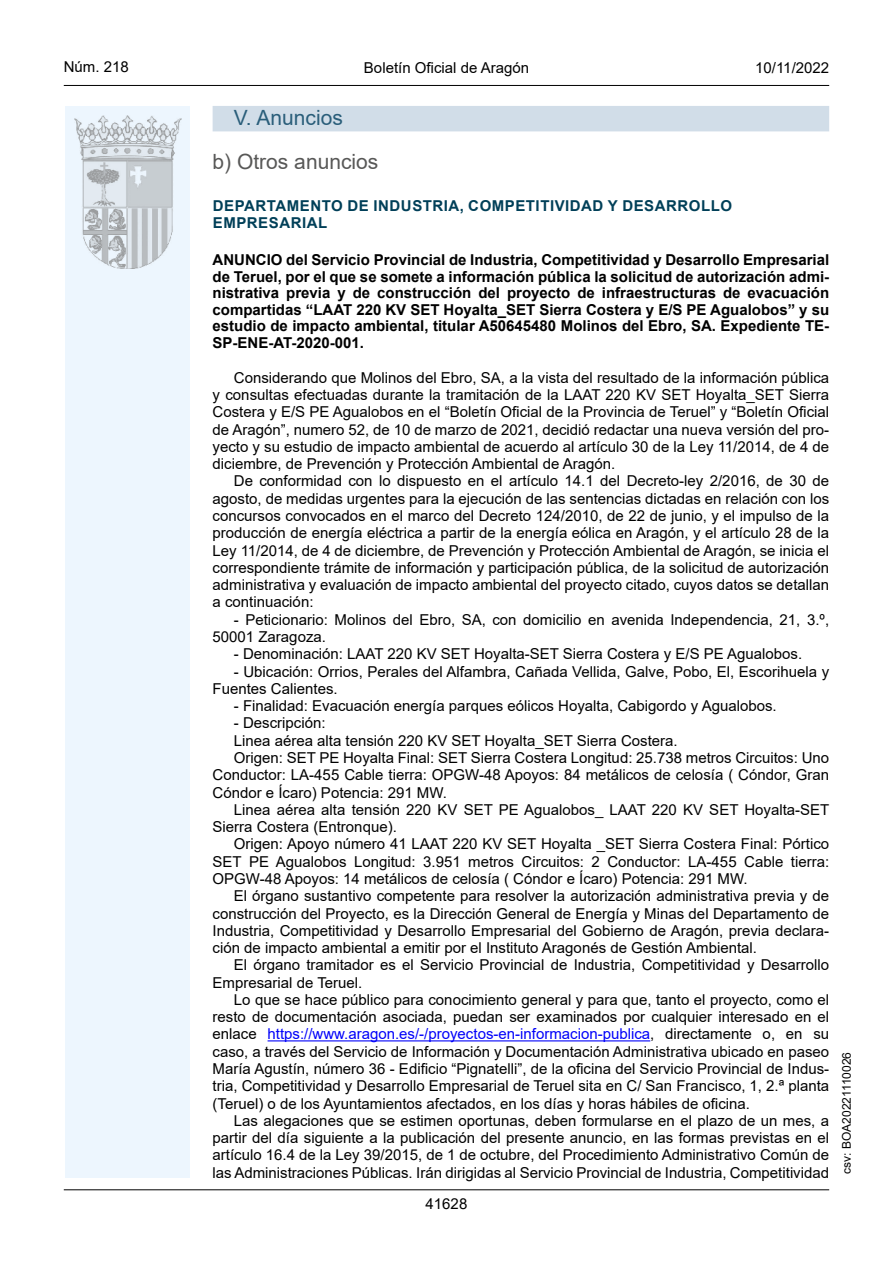
<style>
.page{position:relative;width:893px;height:1263px;background:#fff}
.page>*{position:absolute;margin:0;border:0;box-sizing:border-box;transform-origin:0 0}
.Sub_Seccion{font:21px "Arial";color:#585857}
.Titulo_sec{font:21px "Arial";color:#2a5e7a}
.inicio_de_parrafo{font:15px/17.2px "Arial";color:#000;text-align:justify}
.Titulo_text{font:700 15px/16.5px "Arial";color:#000;text-align:justify}
.emisor_text{font:700 15px/16.5px "Arial";letter-spacing:.035em;color:#003f58}
.estilo_head-c{font:15px "Arial";color:#000}
.estilo_head-d{font:15px "Arial MT2";color:#000}
.estilo_head-i{font:15px "Arial MT2";color:#000}
.numero_pagina{font:15px "Arial MT2";color:#000}
.estilo_head-i-2{font:12px "Arial MT2";color:#000}
.s1{color:#0000fa}
</style>
<div class="page">
<div style="left:65px;top:106px;width:125px;height:1072px;background:#edf6fe"></div>
<img style="left:75px;top:115px;width:106px;height:153px">
<hr style="left:64px;top:85px;width:765px;height:1px;background:#000">
<hr style="left:64px;top:1189px;width:765px;height:1px;background:#000">
<div style="left:213px;top:106px;width:616px;height:25px;background:#d1dde8"></div>
<hr style="left:268px;top:1040px;width:382px;height:1px;background:#0000fa">
<p class="estilo_head-i" style="left:64px;top:57px;width:67px">Núm. 218</p>
<p class="estilo_head-c" style="left:364px;top:57px;width:167px">Boletín Oficial de Aragón</p>
<p class="estilo_head-d" style="left:755px;top:57px;width:75px">10/11/2022</p>
<h3 class="Titulo_sec" style="left:234px;top:103px;width:110px">V. Anuncios</h3>
<h4 class="Sub_Seccion" style="left:213px;top:147px;width:167px">b) Otros anuncios</h4>
<h5 class="emisor_text" style="left:213px;top:198px;width:521px">DEPARTAMENTO DE INDUSTRIA, COMPETITIVIDAD Y DESARROLLO<br>EMPRESARIAL</h5>
<p class="Titulo_text" style="left:213px;top:252px;width:618px">ANUNCIO del Servicio Provincial de Industria, Competitividad y Desarrollo Empresarial de Teruel, por el que se somete a información pública la solicitud de autorización admi&shy;nistrativa previa y de construcción del proyecto de infraestructuras de evacuación compartidas “LAAT 220 KV SET Hoyalta_SET Sierra Costera y E/S PE Agualobos” y su estudio de impacto ambiental, titular A50645480 Molinos del Ebro, SA. Expediente TE-SP-ENE-AT-2020-001.</p>
<p class="inicio_de_parrafo" style="left:213px;top:369px;width:618px;text-indent:21px">Considerando que Molinos del Ebro, SA, a la vista del resultado de la información pública y consultas efectuadas durante la tramitación de la LAAT 220 KV SET Hoyalta_SET Sierra Costera y E/S PE Agualobos en el “Boletín Oficial de la Provincia de Teruel” y “Boletín Oficial de Aragón”, numero 52, de 10 de marzo de 2021, decidió redactar una nueva versión del pro&shy;yecto y su estudio de impacto ambiental de acuerdo al artículo 30 de la Ley 11/2014, de 4 de diciembre, de Prevención y Protección Ambiental de Aragón.</p>
<p class="inicio_de_parrafo" style="left:213px;top:472px;width:618px;text-indent:21px">De conformidad con lo dispuesto en el artículo 14.1 del Decreto-ley 2/2016, de 30 de agosto, de medidas urgentes para la ejecución de las sentencias dictadas en relación con los concursos convocados en el marco del Decreto 124/2010, de 22 de junio, y el impulso de la producción de energía eléctrica a partir de la energía eólica en Aragón, y el artículo 28 de la Ley 11/2014, de 4 de diciembre, de Prevención y Protección Ambiental de Aragón, se inicia el correspondiente trámite de información y participación pública, de la solicitud de autorización administrativa y evaluación de impacto ambiental del proyecto citado, cuyos datos se detallan a continuación:</p>
<p class="inicio_de_parrafo" style="left:213px;top:611px;width:618px;text-indent:21px">- Peticionario: Molinos del Ebro, SA, con domicilio en avenida Independencia, 21, 3.º,<br>50001 Zaragoza.</p>
<p class="inicio_de_parrafo" style="left:234px;top:645px;width:570px">- Denominación: LAAT 220 KV SET Hoyalta-SET Sierra Costera y E/S PE Agualobos.</p>
<p class="inicio_de_parrafo" style="left:213px;top:662px;width:618px;text-indent:21px">- Ubicación: Orrios, Perales del Alfambra, Cañada Vellida, Galve, Pobo, El, Escorihuela y<br>Fuentes Calientes.</p>
<p class="inicio_de_parrafo" style="left:234px;top:697px;width:544px">- Finalidad: Evacuación energía parques eólicos Hoyalta, Cabigordo y Agualobos.</p>
<p class="inicio_de_parrafo" style="left:234px;top:714px;width:93px">- Descripción:</p>
<p class="inicio_de_parrafo" style="left:234px;top:732px;width:445px">Linea aérea alta tensión 220 KV SET Hoyalta_SET Sierra Costera.</p>
<p class="inicio_de_parrafo" style="left:213px;top:749px;width:618px;text-indent:21px">Origen: SET PE Hoyalta Final: SET Sierra Costera Longitud: 25.738 metros Circuitos: Uno Conductor: LA-455 Cable tierra: OPGW-48 Apoyos: 84 metálicos de celosía ( Cóndor, Gran Cóndor e Ícaro) Potencia: 291 MW.</p>
<p class="inicio_de_parrafo" style="left:213px;top:801px;width:618px;text-indent:21px">Linea aérea alta tensión 220 KV SET PE Agualobos_ LAAT 220 KV SET Hoyalta-SET<br>Sierra Costera (Entronque).</p>
<p class="inicio_de_parrafo" style="left:213px;top:835px;width:618px;text-indent:21px">Origen: Apoyo número 41 LAAT 220 KV SET Hoyalta _SET Sierra Costera Final: Pórtico SET PE Agualobos Longitud: 3.951 metros Circuitos: 2 Conductor: LA-455 Cable tierra:<br>OPGW-48 Apoyos: 14 metálicos de celosía ( Cóndor e Ícaro) Potencia: 291 MW.</p>
<p class="inicio_de_parrafo" style="left:213px;top:887px;width:618px;text-indent:21px">El órgano sustantivo competente para resolver la autorización administrativa previa y de construcción del Proyecto, es la Dirección General de Energía y Minas del Departamento de Industria, Competitividad y Desarrollo Empresarial del Gobierno de Aragón, previa declara&shy;ción de impacto ambiental a emitir por el Instituto Aragonés de Gestión Ambiental.</p>
<p class="inicio_de_parrafo" style="left:213px;top:956px;width:618px;text-indent:21px">El órgano tramitador es el Servicio Provincial de Industria, Competitividad y Desarrollo<br>Empresarial de Teruel.</p>
<p class="inicio_de_parrafo" style="left:213px;top:991px;width:618px;text-indent:21px">Lo que se hace público para conocimiento general y para que, tanto el proyecto, como el resto de documentación asociada, puedan ser examinados por cualquier interesado en el enlace <span class="s1">https://www.aragon.es/-/proyectos-en-informacion-publica</span>, directamente o, en su caso, a través del Servicio de Información y Documentación Administrativa ubicado en paseo María Agustín, número 36 - Edificio “Pignatelli”, de la oficina del Servicio Provincial de Indus&shy;tria, Competitividad y Desarrollo Empresarial de Teruel sita en C/ San Francisco, 1, 2.ª planta (Teruel) o de los Ayuntamientos afectados, en los días y horas hábiles de oficina.</p>
<p class="inicio_de_parrafo" style="left:213px;top:1112px;width:618px;text-indent:21px">Las alegaciones que se estimen oportunas, deben formularse en el plazo de un mes, a partir del día siguiente a la publicación del presente anuncio, en las formas previstas en el artículo 16.4 de la Ley 39/2015, de 1 de octubre, del Procedimiento Administrativo Común de las Administraciones Públicas. Irán dirigidas al Servicio Provincial de Industria, Competitividad</p>
<p class="numero_pagina" style="left:426px;top:1193px;width:43px">41628</p>
<p class="estilo_head-i-2" style="left:838px;top:1174px;width:123px;rotate:-90deg">csv: BOA20221110026</p>
</div>
